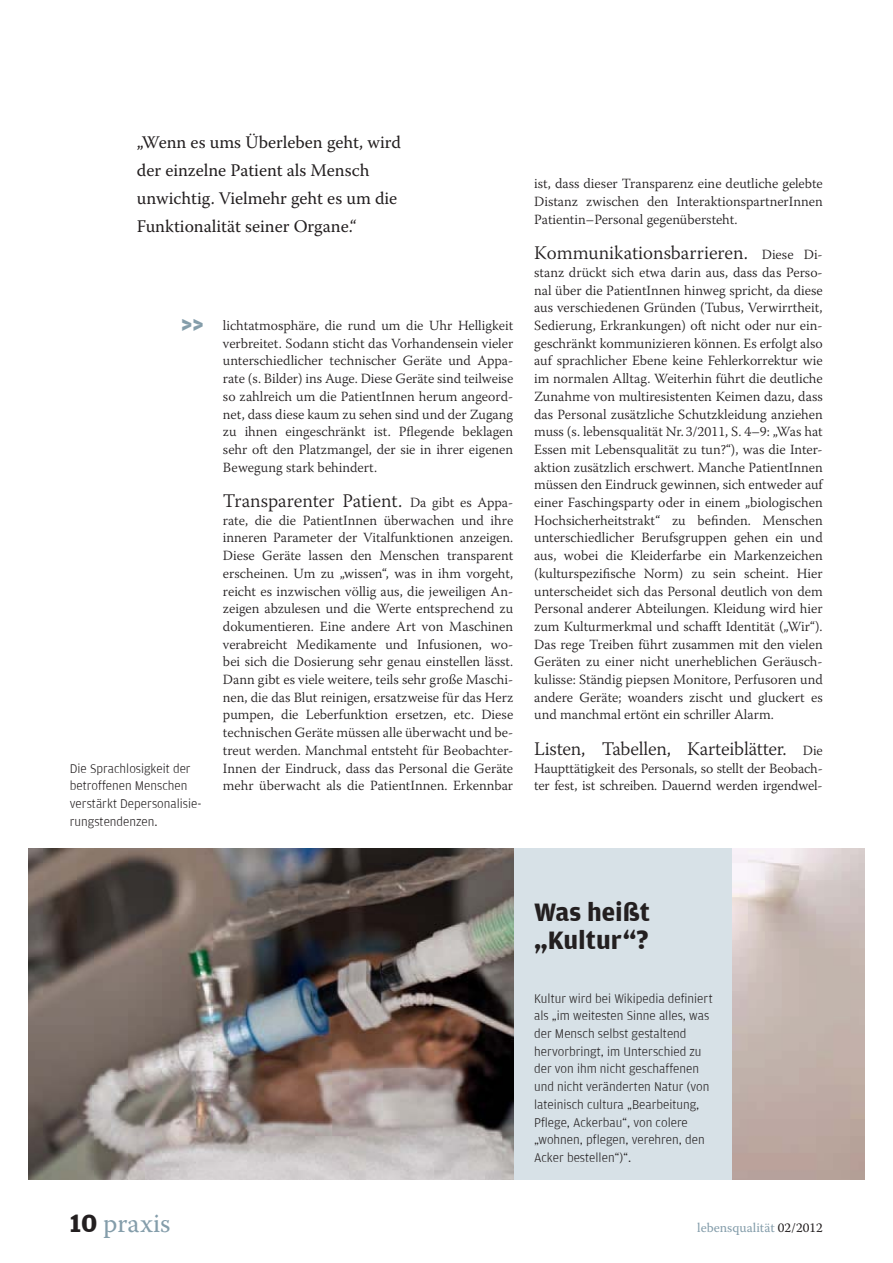
<style>
.page{position:relative;width:893px;height:1263px;background:#fff}
.page>*{position:absolute;margin:0;border:0;box-sizing:border-box;transform-origin:0 0}
.t1{font:700 26.55px/28px "Amplitude";color:#231f20}
.t2{font:26.55px "Warnock Pro";color:#849daa}
.t3{font:700 26.55px "Amplitude";color:#849daa}
.t4{font:300 19.2px "Warnock Pro";letter-spacing:-.005em;color:#231f20}
.t5{font:17.7px/28px "Warnock Pro";color:#231f20}
.t6{font:300 13.95px/17.7px "Warnock Pro";color:#231f20;text-align:justify}
.t7{font:300 13.35px/17.7px "Amplitude";color:#231f20}
.t8{font:13.35px "Warnock Pro";color:#849daa}
.s1{font-size:13.95px}
.s2{font-family:"Amplitude";font-weight:700;color:#231f20}
.s3{color:#231f20}
</style>
<div class="page">
<div style="left:513px;top:848px;width:220px;height:332px;background:#d7e1e7"></div>
<img style="left:28px;top:848px;width:485px;height:332px">
<p class="t5" style="left:137px;top:130px;width:266px">„Wenn es ums Überleben geht, wird der einzelne Patient als Mensch unwichtig. Vielmehr geht es um die Funktionalität seiner Organe.“</p>
<h1 class="t3" style="left:181px;top:309px;width:24px">&gt;&gt;</h1>
<p class="t7" style="left:70px;top:759px;width:133px">Die Sprachlosigkeit der betroffenen Menschen verstärkt Depersonalisie&shy;rungstendenzen.</p>
<p class="t6" style="left:223px;top:318px;width:292px">lichtatmosphäre, die rund um die Uhr Helligkeit verbreitet. Sodann sticht das Vorhandensein vieler unterschiedlicher technischer Geräte und Appa&shy;rate (s. Bilder) ins Auge. Diese Geräte sind teilweise so zahlreich um die PatientInnen herum angeord&shy;net, dass diese kaum zu sehen sind und der Zugang zu ihnen eingeschränkt ist. Pflegende beklagen sehr oft den Platzmangel, der sie in ihrer eigenen Bewegung stark behindert.</p>
<h2 class="t4" style="left:223px;top:493px;width:292px">Transparenter Patient. <span class="s1">Da gibt es Appa-</span></h2>
<p class="t6" style="left:223px;top:513px;width:292px">rate, die die PatientInnen überwachen und ihre inneren Parameter der Vitalfunktionen anzeigen.<br>Diese Geräte lassen den Menschen transparent erscheinen. Um zu „wissen“, was in ihm vorgeht, reicht es inzwischen völlig aus, die jeweiligen An&shy;zeigen abzulesen und die Werte entsprechend zu dokumentieren. Eine andere Art von Maschinen verabreicht Medikamente und Infusionen, wo&shy;bei sich die Dosierung sehr genau einstellen lässt.<br>Dann gibt es viele weitere, teils sehr große Maschi&shy;nen, die das Blut reinigen, ersatzweise für das Herz pumpen, die Leberfunktion ersetzen, etc. Diese technischen Geräte müssen alle überwacht und be&shy;treut werden. Manchmal entsteht für Beobachter-Innen der Eindruck, dass das Personal die Geräte mehr überwacht als die PatientInnen. Erkennbar</p>
<p class="t6" style="left:534px;top:176px;width:290px">ist, dass dieser Transparenz eine deutliche gelebte Distanz zwischen den InteraktionspartnerInnen Patientin–Personal gegenübersteht.</p>
<h2 class="t4" style="left:534px;top:245px;width:290px">Kommunikationsbarrieren. <span class="s1">Diese Di-</span></h2>
<p class="t6" style="left:534px;top:265px;width:290px">stanz drückt sich etwa darin aus, dass das Perso&shy;nal über die PatientInnen hinweg spricht, da diese aus verschiedenen Gründen (Tubus, Verwirrtheit, Sedierung, Erkrankungen) oft nicht oder nur ein&shy;geschränkt kommunizieren können. Es erfolgt also auf sprachlicher Ebene keine Fehlerkorrektur wie im normalen Alltag. Weiterhin führt die deutliche Zunahme von multiresistenten Keimen dazu, dass das Personal zusätzliche Schutzkleidung anziehen muss (s. lebensqualität Nr. 3/2011, S. 4–9: „Was hat Essen mit Lebensqualität zu tun?“), was die Inter&shy;aktion zusätzlich erschwert. Manche PatientInnen müssen den Eindruck gewinnen, sich entweder auf einer Faschingsparty oder in einem „biologischen Hochsicherheitstrakt“ zu befinden. Menschen unterschiedlicher Berufsgruppen gehen ein und aus, wobei die Kleiderfarbe ein Markenzeichen (kulturspezifische Norm) zu sein scheint. Hier unterscheidet sich das Personal deutlich von dem Personal anderer Abteilungen. Kleidung wird hier zum Kulturmerkmal und schafft Identität („Wir“).<br>Das rege Treiben führt zusammen mit den vielen Geräten zu einer nicht unerheblichen Geräusch&shy;kulisse: Ständig piepsen Monitore, Perfusoren und andere Geräte; woanders zischt und gluckert es und manchmal ertönt ein schriller Alarm.</p>
<h2 class="t4" style="left:534px;top:741px;width:290px">Listen, Tabellen, Karteiblätter. <span class="s1">Die</span></h2>
<p class="t6" style="left:534px;top:760px;width:290px">Haupttätigkeit des Personals, so stellt der Beobach&shy;ter fest, ist schreiben. Dauernd werden irgendwel-</p>
<h1 class="t1" style="left:534px;top:898px;width:117px">Was heißt „Kultur“?</h1>
<p class="t7" style="left:534px;top:990px;width:180px">Kultur wird bei Wikipedia definiert als „im weitesten Sinne alles, was der Mensch selbst gestaltend hervorbringt, im Unterschied zu der von ihm nicht geschaffenen und nicht veränderten Natur (von lateinisch cultura „Bearbeitung,<br>Pflege, Ackerbau“, von colere „wohnen, pflegen, verehren, den<br>Acker bestellen“)“.</p>
<h1 class="t2" style="left:70px;top:1213px;width:102px"><span class="s2">10</span> praxis</h1>
<p class="t8" style="left:697px;top:1223px;width:127px">lebensqualität <span class="s3">02/2012</span></p>
</div>
